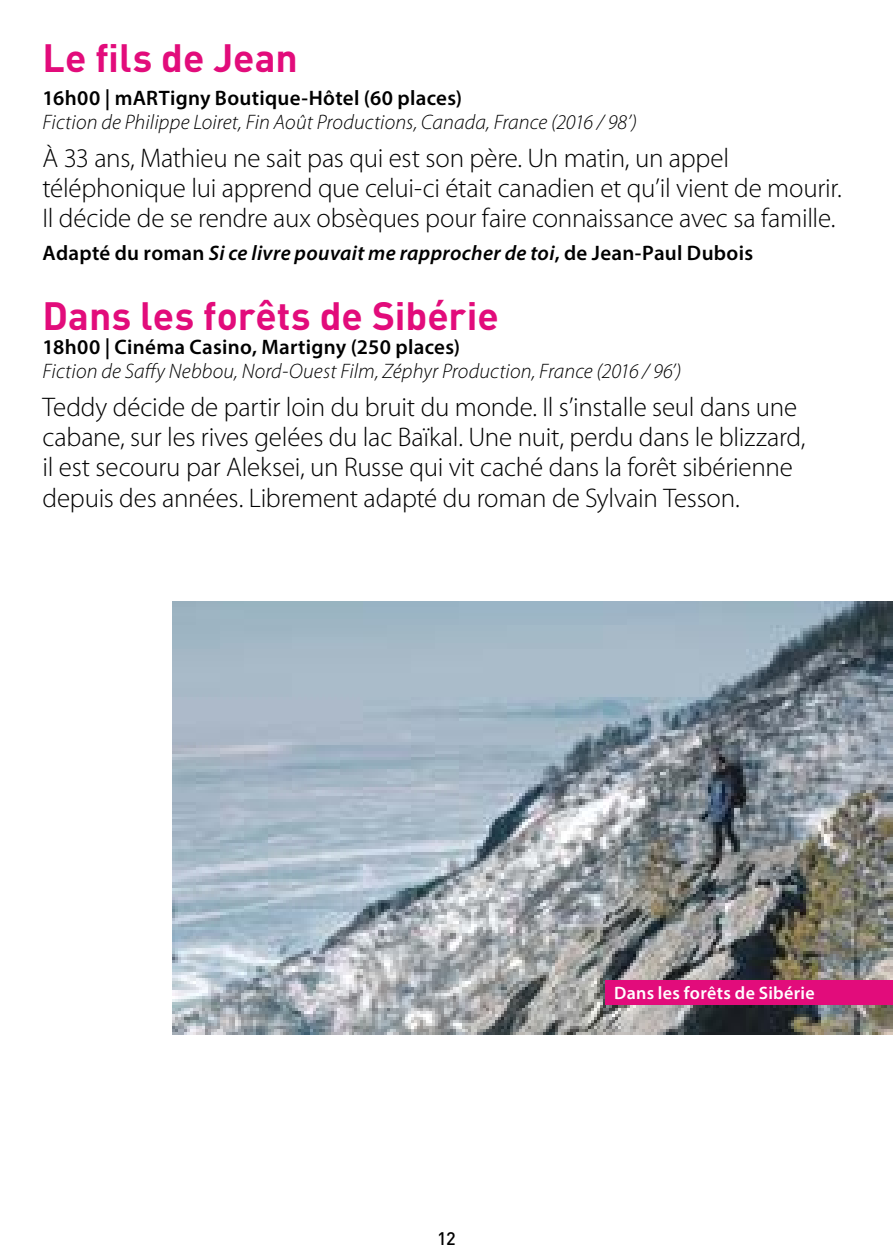
<style>
.page{position:relative;width:893px;height:1259px;background:#fff}
.page>*{position:absolute;margin:0;border:0;box-sizing:border-box;transform-origin:0 0}
.t1{font:700 39px "DIN Pro";color:#e20c7b}
.t2{font:300 27px/30px "Myriad Pro";letter-spacing:-.01em;color:#000}
.t3{font:italic 300 21px "Myriad Pro";letter-spacing:.005em;color:#000}
.t4{font:600 21px "Myriad Pro";letter-spacing:.015em;color:#000}
.t5{font:italic 600 21px "Myriad Pro";letter-spacing:.015em;color:#000}
.t6{font:600 18px "Myriad Pro";letter-spacing:.02em;color:#fff}
.t7{font:500 18px "DIN Pro";color:#000}
.s1{font-style:normal}
</style>
<div class="page">
<img style="left:172px;top:602px;width:721px;height:432px">
<div style="left:605px;top:980px;width:288px;height:24px;background:#e20c7b"></div>
<h1 class="t1" style="left:43px;top:32px;width:257px">Le fils de Jean</h1>
<p class="t4" style="left:43px;top:84px;width:421px">16h00 | mARTigny Boutique-Hôtel (60 places)</p>
<p class="t3" style="left:43px;top:109px;width:596px">Fiction de Philippe Loiret, Fin Août Productions, Canada, France (2016 / 98’)</p>
<p class="t2" style="left:43px;top:143px;width:801px">À 33 ans, Mathieu ne sait pas qui est son père. Un matin, un appel téléphonique lui apprend que celui-ci était canadien et qu’il vient de mourir.<br>Il décide de se rendre aux obsèques pour faire connaissance avec sa famille.</p>
<p class="t5" style="left:43px;top:239px;width:712px"><span class="s1">Adapté du roman</span> Si ce livre pouvait me rapprocher de toi<span class="s1">, de Jean-Paul Dubois</span></p>
<h1 class="t1" style="left:43px;top:289px;width:458px">Dans les forêts de Sibérie</h1>
<p class="t4" style="left:43px;top:333px;width:419px">18h00 | Cinéma Casino, Martigny (250 places)</p>
<p class="t3" style="left:43px;top:358px;width:640px">Fiction de Saffy Nebbou, Nord-Ouest Film, Zéphyr Production, France (2016 / 96’)</p>
<p class="t2" style="left:43px;top:392px;width:765px">Teddy décide de partir loin du bruit du monde. Il s’installe seul dans une cabane, sur les rives gelées du lac Baïkal. Une nuit, perdu dans le blizzard, il est secouru par Aleksei, un Russe qui vit caché dans la forêt sibérienne depuis des années. Librement adapté du roman de Sylvain Tesson.</p>
<p class="t7" style="left:437px;top:1225px;width:20px">12</p>
<p class="t6" style="left:614px;top:981px;width:202px">Dans les forêts de Sibérie</p>
</div>
